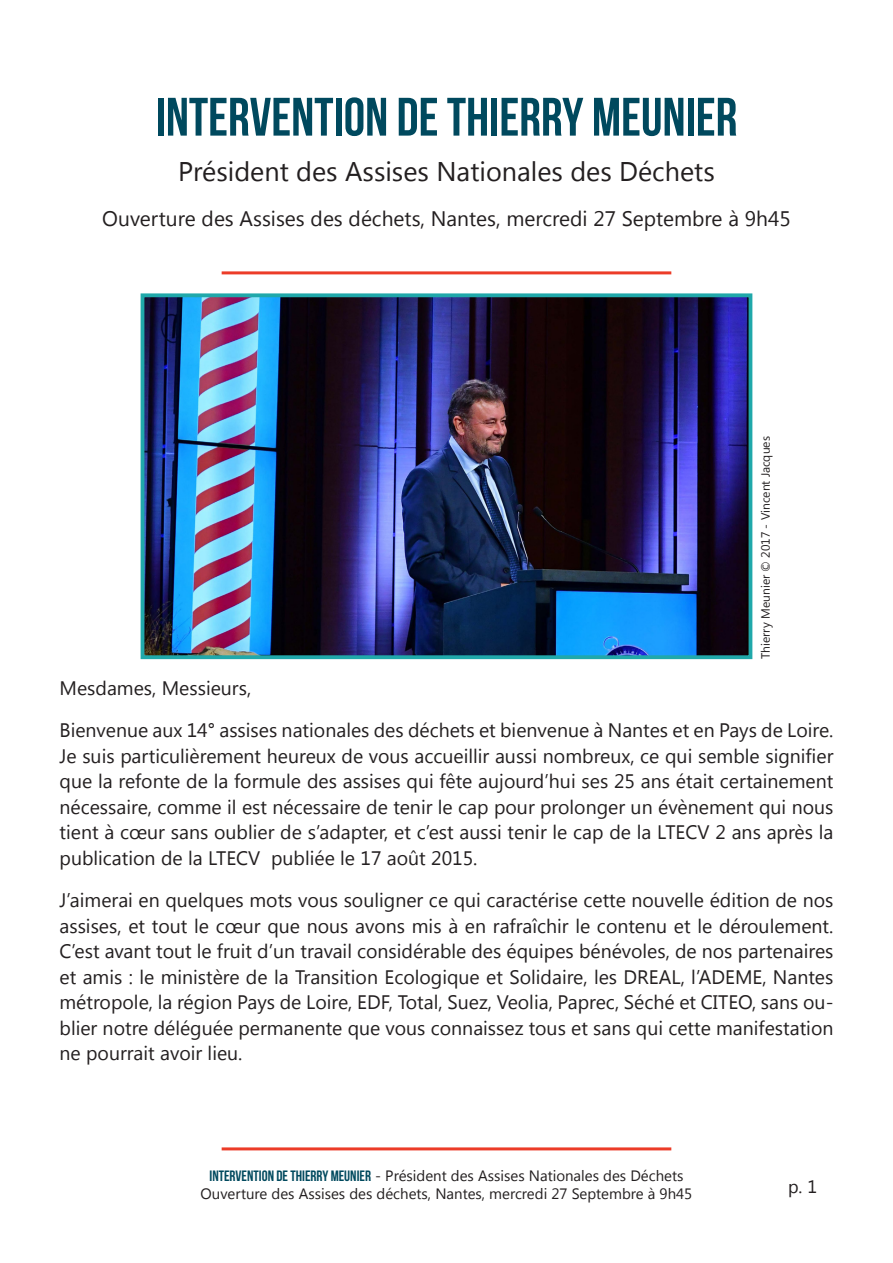
<style>
.page{position:relative;width:893px;height:1263px;background:#fff}
.page>*{position:absolute;margin:0;border:0;box-sizing:border-box;transform-origin:0 0}
.Titre_bleu{font:700 54px "Bebas Neue";color:#00495e}
.Titre_noir{font:27px "Segoe UI";color:#231f20}
.Titre_noir-2{font:21px "Segoe UI";color:#231f20}
.Style_de_paragraphe{font:19.5px/25.5px "Segoe UI";color:#231f20;text-align:justify}
.t1{font:18px "Segoe UI";color:#231f20}
.Titre_noir-3{font:15px "Segoe UI";color:#231f20}
.t2{font:12px "Segoe UI";color:#231f20}
.s1{font-family:"Bebas Neue";font-weight:700;color:#00495e}
</style>
<div class="page">
<hr style="left:222px;top:271px;width:449px;height:3px;background:#ec3c28">
<hr style="left:222px;top:1147px;width:449px;height:3px;background:#ec3c28">
<img style="left:146px;top:298px;width:601px;height:356px">
<div style="left:141px;top:293px;width:611px;height:366px;border:4px solid #20a8aa"></div>
<p class="Titre_bleu" style="left:156px;top:87px;width:583px">INTERVENTION DE THIERRY MEUNIER</p>
<p class="Titre_noir" style="left:178px;top:152px;width:538px">Président des Assises Nationales des Déchets</p>
<p class="Titre_noir-2" style="left:102px;top:204px;width:690px">Ouverture des Assises des déchets, Nantes, mercredi 27 Septembre à 9h45</p>
<p class="t2" style="left:757px;top:659px;width:224px;rotate:-90deg">Thierry Meunier © 2017 - Vincent Jacques</p>
<p class="Style_de_paragraphe" style="left:60px;top:674px;width:193px">Mesdames, Messieurs,</p>
<p class="Style_de_paragraphe" style="left:60px;top:716px;width:775px">Bienvenue aux 14° assises nationales des déchets et bienvenue à Nantes et en Pays de Loire.<br>Je suis particulièrement heureux de vous accueillir aussi nombreux, ce qui semble signifier que la refonte de la formule des assises qui fête aujourd’hui ses 25 ans était certainement nécessaire, comme il est nécessaire de tenir le cap pour prolonger un évènement qui nous tient à cœur sans oublier de s’adapter, et c’est aussi tenir le cap de la LTECV 2 ans après la publication de la LTECV publiée le 17 août 2015.</p>
<p class="Style_de_paragraphe" style="left:60px;top:886px;width:775px">J’aimerai en quelques mots vous souligner ce qui caractérise cette nouvelle édition de nos assises, et tout le cœur que nous avons mis à en rafraîchir le contenu et le déroulement.<br>C’est avant tout le fruit d’un travail considérable des équipes bénévoles, de nos partenaires et amis : le ministère de la Transition Ecologique et Solidaire, les DREAL, l’ADEME, Nantes métropole, la région Pays de Loire, EDF, Total, Suez, Veolia, Paprec, Séché et CITEO, sans ou&shy;blier notre déléguée permanente que vous connaissez tous et sans qui cette manifestation ne pourrait avoir lieu.</p>
<p class="Titre_noir-3" style="left:209px;top:1165px;width:475px"><span class="s1">INTERVENTION DE THIERRY MEUNIER</span> - Président des Assises Nationales des Déchets</p>
<p class="Titre_noir-3" style="left:201px;top:1183px;width:493px">Ouverture des Assises des déchets, Nantes, mercredi 27 Septembre à 9h45</p>
<p class="t1" style="left:788px;top:1174px;width:31px">p. 1</p>
</div>
